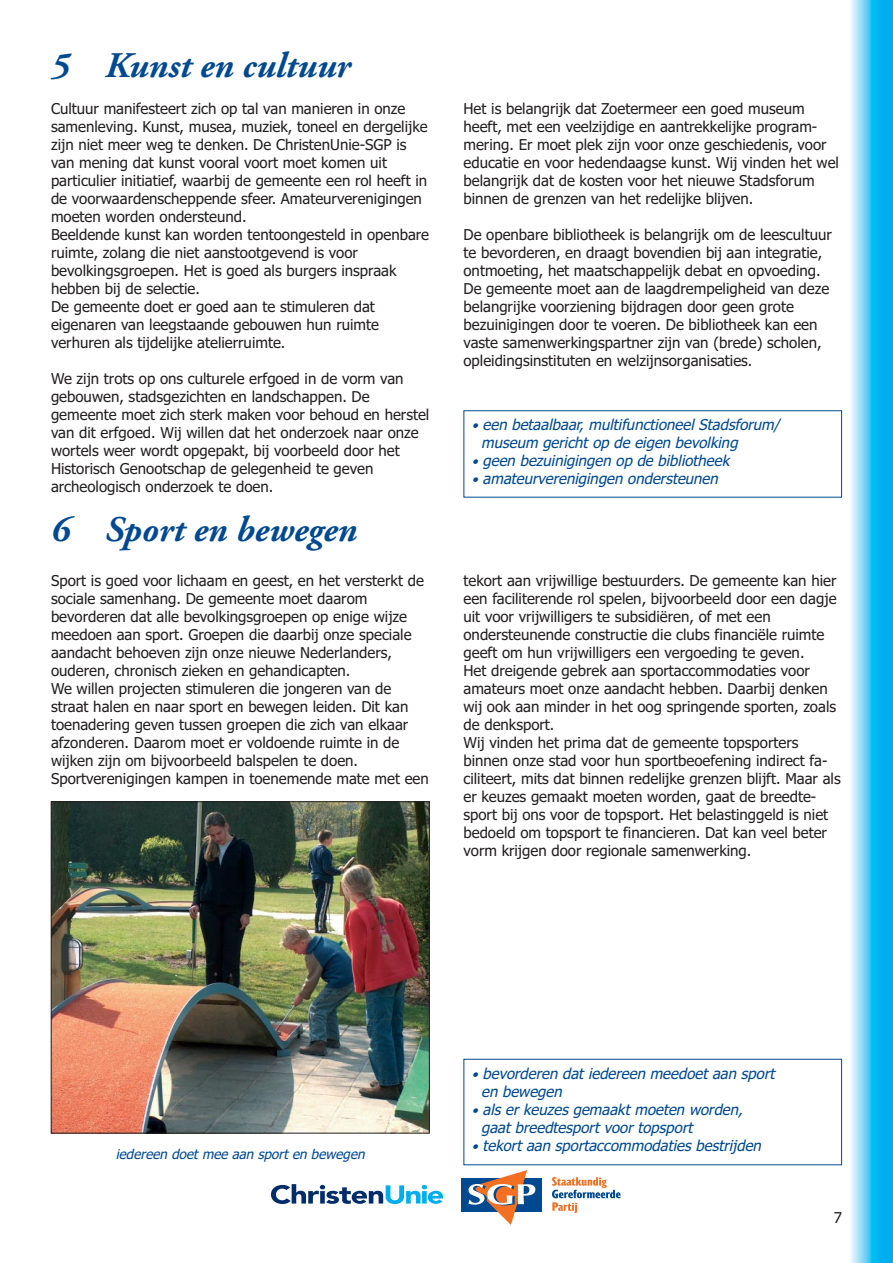
<style>
.page{position:relative;width:893px;height:1263px;background:#fff}
.page>*{position:absolute;margin:0;border:0;box-sizing:border-box;transform-origin:0 0}
.t1{font:italic 700 36px "Adobe Garamond Pro";color:#004990}
.t2{font:15px/18px "Tahoma";color:#231f20}
.t3{font:italic 15px/18px "Tahoma";letter-spacing:-.01em;color:#004990}
.t4{font:italic 13.5px "Tahoma";color:#004990}
.s1{font-size:13.5px}
</style>
<div class="page">
<div style="left:876px;top:0;width:17px;height:1263px;background:#00aeef"></div>
<svg style="left:850px;top:0;width:26px;height:1263px;background:#81d8f7"></svg>
<div style="left:461px;top:1178px;width:81px;height:33px;background:#004990"></div>
<svg style="left:468px;top:1170px;width:70px;height:55px"></svg>
<svg style="left:552px;top:1177px;width:69px;height:36px"></svg>
<svg style="left:271px;top:1184px;width:172px;height:20px"></svg>
<img style="left:53px;top:803px;width:374px;height:328px">
<div style="left:51px;top:801px;width:378px;height:332px;border:1px solid #231f20"></div>
<h1 class="t1" style="left:51px;top:51px;width:301px">5 Kunst en cultuur</h1>
<p class="t2" style="left:51px;top:100px;width:380px">Cultuur manifesteert zich op tal van manieren in onze samenleving. Kunst, musea, muziek, toneel en dergelijke zijn niet meer weg te denken. De ChristenUnie-SGP is van mening dat kunst vooral voort moet komen uit particulier initiatief, waarbij de gemeente een rol heeft in de voorwaardenscheppende sfeer. Amateurverenigingen moeten worden ondersteund.<br>Beeldende kunst kan worden tentoongesteld in openbare ruimte, zolang die niet aanstootgevend is voor bevolkingsgroepen. Het is goed als burgers inspraak hebben bij de selectie.<br>De gemeente doet er goed aan te stimuleren dat eigenaren van leegstaande gebouwen hun ruimte verhuren als tijdelijke atelierruimte.</p>
<p class="t2" style="left:51px;top:370px;width:380px">We zijn trots op ons culturele erfgoed in de vorm van gebouwen, stadsgezichten en landschappen. De gemeente moet zich sterk maken voor behoud en herstel van dit erfgoed. Wij willen dat het onderzoek naar onze wortels weer wordt opgepakt, bij voorbeeld door het Historisch Genootschap de gelegenheid te geven archeologisch onderzoek te doen.</p>
<h1 class="t1" style="left:51px;top:515px;width:308px">6 Sport en bewegen</h1>
<p class="t2" style="left:463px;top:100px;width:377px">Het is belangrijk dat Zoetermeer een goed museum heeft, met een veelzijdige en aantrekkelijke program&shy;mering. Er moet plek zijn voor onze geschiedenis, voor educatie en voor hedendaagse kunst. Wij vinden het wel belangrijk dat de kosten voor het nieuwe Stadsforum binnen de grenzen van het redelijke blijven.</p>
<p class="t2" style="left:463px;top:226px;width:370px">De openbare bibliotheek is belangrijk om de leescultuur te bevorderen, en draagt bovendien bij aan integratie, ontmoeting, het maatschappelijk debat en opvoeding.<br>De gemeente moet aan de laagdrempeligheid van deze belangrijke voorziening bijdragen door geen grote bezuinigingen door te voeren. De bibliotheek kan een vaste samenwerkingspartner zijn van (brede) scholen, opleidingsinstituten en welzijnsorganisaties.</p>
<p class="t3" style="left:481px;top:417px;width:300px;text-indent:-9px"><span class="s1">•</span> een betaalbaar, multifunctioneel Stadsforum/ museum gericht op de eigen bevolking</p>
<p class="t3" style="left:472px;top:453px;width:259px"><span class="s1">•</span> geen bezuinigingen op de bibliotheek</p>
<p class="t3" style="left:472px;top:471px;width:251px"><span class="s1">•</span> amateurverenigingen ondersteunen</p>
<p class="t2" style="left:51px;top:572px;width:379px">Sport is goed voor lichaam en geest, en het versterkt de sociale samenhang. De gemeente moet daarom bevorderen dat alle bevolkingsgroepen op enige wijze meedoen aan sport. Groepen die daarbij onze speciale aandacht behoeven zijn onze nieuwe Nederlanders, ouderen, chronisch zieken en gehandicapten.<br>We willen projecten stimuleren die jongeren van de straat halen en naar sport en bewegen leiden. Dit kan toenadering geven tussen groepen die zich van elkaar afzonderen. Daarom moet er voldoende ruimte in de wijken zijn om bijvoorbeeld balspelen te doen.<br>Sportverenigingen kampen in toenemende mate met een</p>
<p class="t2" style="left:463px;top:572px;width:379px">tekort aan vrijwillige bestuurders. De gemeente kan hier een faciliterende rol spelen, bijvoorbeeld door een dagje uit voor vrijwilligers te subsidiëren, of met een ondersteunende constructie die clubs financiële ruimte geeft om hun vrijwilligers een vergoeding te geven.<br>Het dreigende gebrek aan sportaccommodaties voor amateurs moet onze aandacht hebben. Daarbij denken wij ook aan minder in het oog springende sporten, zoals de denksport.<br>Wij vinden het prima dat de gemeente topsporters binnen onze stad voor hun sportbeoefening indirect fa&shy;ciliteert, mits dat binnen redelijke grenzen blijft. Maar als er keuzes gemaakt moeten worden, gaat de breedte&shy;sport bij ons voor de topsport. Het belastinggeld is niet bedoeld om topsport te financieren. Dat kan veel beter vorm krijgen door regionale samenwerking.</p>
<p class="t4" style="left:116px;top:1148px;width:253px">iedereen doet mee aan sport en bewegen</p>
<p class="t3" style="left:481px;top:1065px;width:298px;text-indent:-9px"><span class="s1">•</span> bevorderen dat iedereen meedoet aan sport en bewegen</p>
<p class="t3" style="left:481px;top:1101px;width:266px;text-indent:-9px"><span class="s1">•</span> als er keuzes gemaakt moeten worden, gaat breedtesport voor topsport</p>
<p class="t3" style="left:472px;top:1137px;width:294px"><span class="s1">•</span> tekort aan sportaccommodaties bestrijden</p>
<p class="t2" style="left:834px;top:1210px;width:10px">7</p>
</div>
